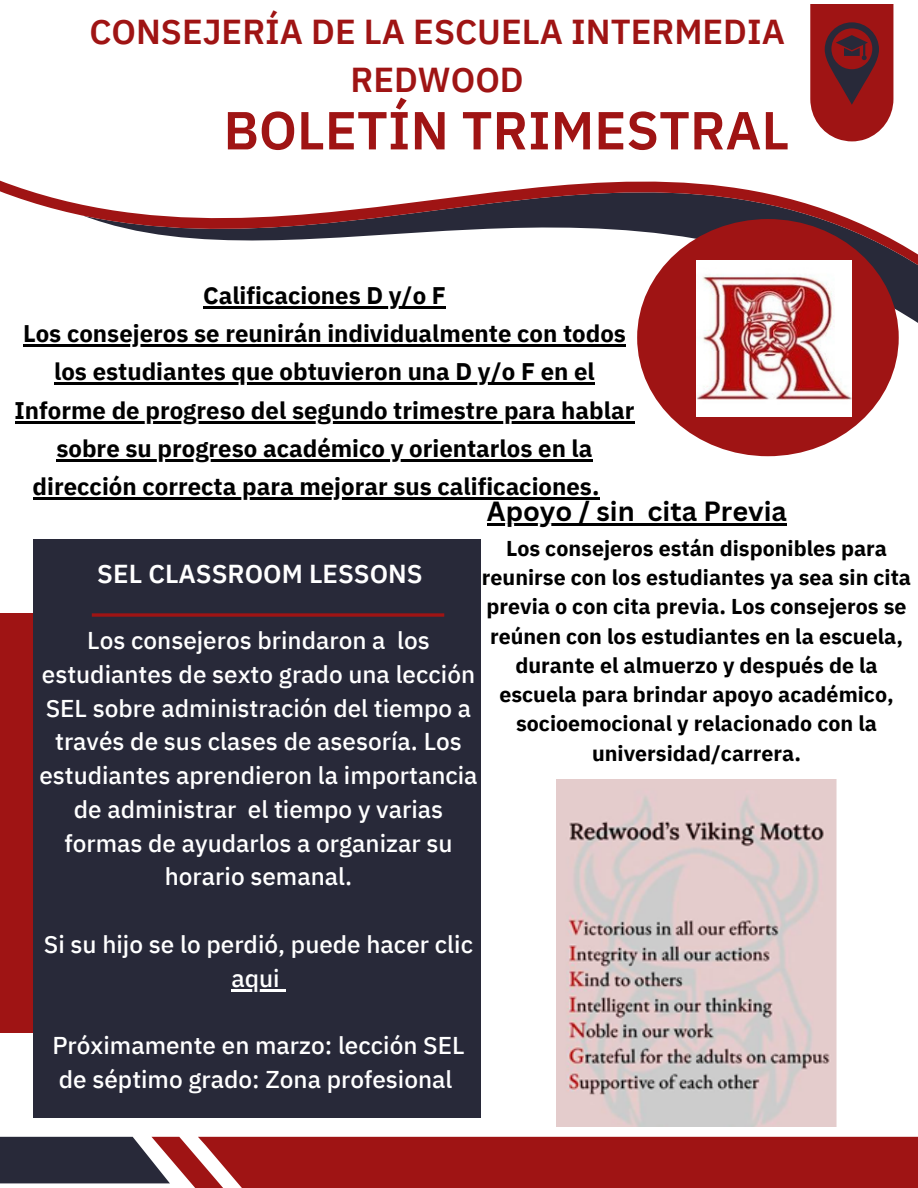
<style>
.page{position:relative;width:918px;height:1188px;background:#fff}
.page>*{position:absolute;margin:0;border:0;box-sizing:border-box;transform-origin:0 0}
.t1{font:600 53.4px "IBM Plex Sans Thai";color:#9f1414}
.t2{font:600 34.5px/48.3px "IBM Plex Sans Thai";color:#9f1414;text-align:center}
.t3{font:700 27px "Canva Sans";color:#000}
.t4{font:600 25.95px "IBM Plex Sans Thai";color:#fff}
.t5{font:500 24.3px/33.8px "IBM Plex Sans Thai";color:#fff;text-align:center}
.t6{font:700 24px "IBM Plex Sans Thai";color:#000}
.t7{font:700 21.45px/29.2px "IBM Plex Sans Thai";color:#000;text-align:center}
</style>
<div class="page">
<svg style="left:0;top:27px;width:918px;height:330px"></svg>
<svg style="left:0;top:1137px;width:918px;height:51px"></svg>
<svg style="left:810px;top:4px;width:83px;height:137px"></svg>
<div style="left:637px;top:219px;width:262px;height:237px;background:#9f1414;border-radius:50%"></div>
<div style="left:0;top:613px;width:134px;height:420px;background:#9f1414"></div>
<div style="left:33px;top:539px;width:448px;height:578px;background:#282939"></div>
<svg style="left:92px;top:613px;width:352px;height:4px"></svg>
<img style="left:697px;top:261px;width:155px;height:155px">
<hr style="left:203px;top:306px;width:243px;height:2px;background:#000">
<hr style="left:23px;top:344px;width:603px;height:3px;background:#000">
<hr style="left:54px;top:383px;width:541px;height:2px;background:#000">
<hr style="left:15px;top:421px;width:619px;height:2px;background:#000">
<hr style="left:56px;top:459px;width:537px;height:2px;background:#000">
<hr style="left:33px;top:497px;width:566px;height:3px;background:#000">
<hr style="left:232px;top:989px;width:48px;height:2px;background:#fff">
<svg style="left:280px;top:989px;width:6px;height:2px"></svg>
<hr style="left:487px;top:524px;width:148px;height:2px;background:#000">
<svg style="left:635px;top:524px;width:13px;height:2px"></svg>
<hr style="left:648px;top:524px;width:139px;height:2px;background:#000">
<img style="left:557px;top:780px;width:280px;height:346px">
<p class="t2" style="left:89px;top:8px;width:697px">CONSEJERÍA DE LA ESCUELA INTERMEDIA<br>REDWOOD</p>
<p class="t1" style="left:223px;top:100px;width:567px">BOLETÍN TRIMESTRAL</p>
<p class="t6" style="left:203px;top:282px;width:244px">Calificaciones D y/o F</p>
<p class="t6" style="left:23px;top:320px;width:604px">Los consejeros se reunirán individualmente con todos</p>
<p class="t6" style="left:54px;top:358px;width:542px">los estudiantes que obtuvieron una D y/o F en el</p>
<p class="t6" style="left:15px;top:396px;width:621px">Informe de progreso del segundo trimestre para hablar</p>
<p class="t6" style="left:56px;top:435px;width:538px">sobre su progreso académico y orientarlos en la</p>
<p class="t6" style="left:33px;top:473px;width:568px">dirección correcta para mejorar sus calificaciones.</p>
<p class="t3" style="left:487px;top:493px;width:302px">Apoyo / sin cita Previa</p>
<p class="t7" style="left:482px;top:534px;width:431px">Los consejeros están disponibles para reunirse con los estudiantes ya sea sin cita previa o con cita previa. Los consejeros se reúnen con los estudiantes en la escuela, durante el almuerzo y después de la escuela para brindar apoyo académico, socioemocional y relacionado con la universidad/carrera.</p>
<p class="t4" style="left:97px;top:558px;width:327px">SEL CLASSROOM LESSONS</p>
<p class="t5" style="left:39px;top:624px;width:440px">Los consejeros brindaron a los estudiantes de sexto grado una lección SEL sobre administración del tiempo a través de sus clases de asesoría. Los estudiantes aprendieron la importancia de administrar el tiempo y varias formas de ayudarlos a organizar su horario semanal.</p>
<p class="t5" style="left:44px;top:928px;width:431px">Si su hijo se lo perdió, puede hacer clic aqui</p>
<p class="t5" style="left:52px;top:1029px;width:414px;text-align:left">Próximamente en marzo: lección SEL de séptimo grado: Zona profesional</p>
</div>
